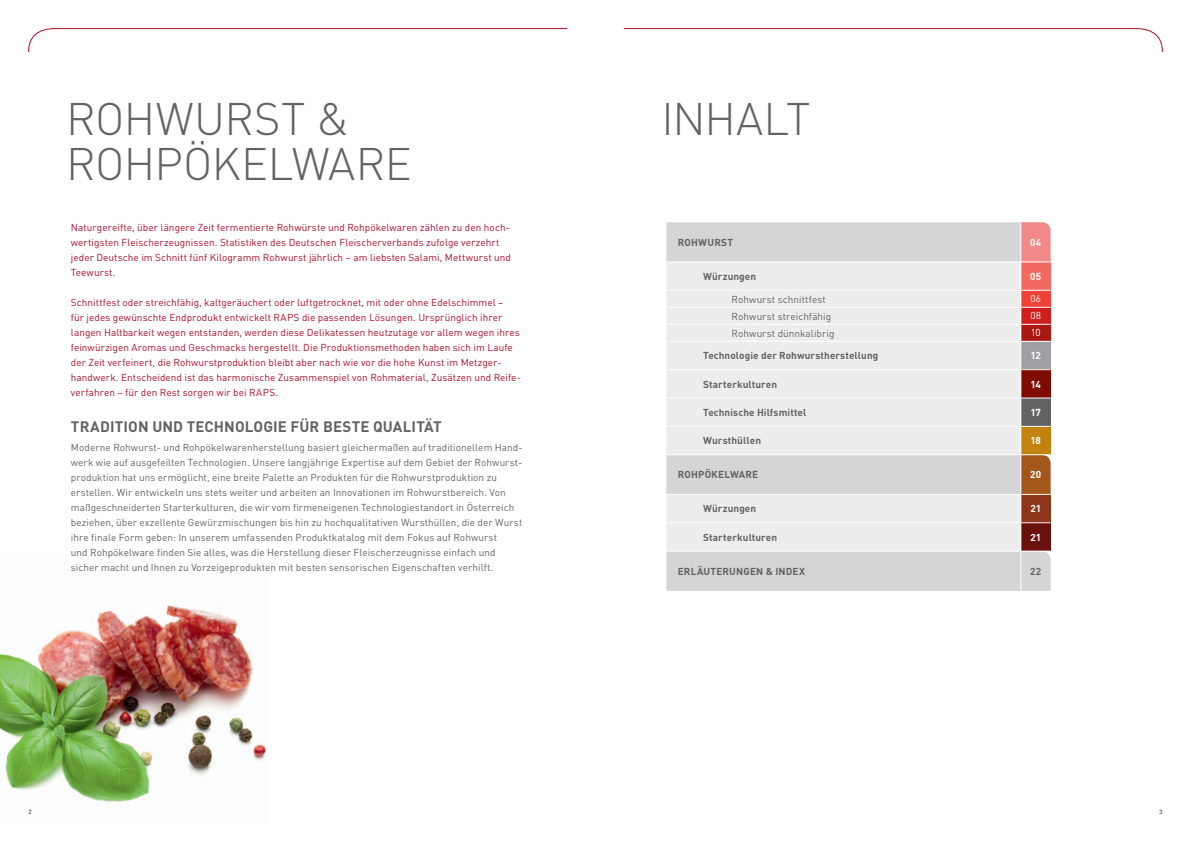
<style>
.page{position:relative;width:1191px;height:842px;background:#fff}
.page>*{position:absolute;margin:0;border:0;box-sizing:border-box;transform-origin:0 0}
.t1{font:300 45px/45px "DIN Pro";letter-spacing:-.015em;color:#636366}
.t2{font:700 15px "DIN Pro";letter-spacing:.005em;color:#636366}
.t3{font:10px/15px "DIN Pro";letter-spacing:.005em;color:#636366}
.t4{font:10px/15px "DIN Pro";letter-spacing:.005em;color:#aa0f2b}
.t5{font:700 10px "DIN Pro";letter-spacing:.015em;color:#636366}
.t6{font:700 10px "DIN Pro";letter-spacing:-.01em;color:#fff}
.t7{font:10px "DIN Pro";color:#fff}
.t8{font:700 10px "DIN Pro";color:#636366}
.t9{font:6px "DIN Pro";color:#636366}
</style>
<div class="page">
<img style="left:0;top:605px;width:266px;height:198px">
<svg style="left:623px;top:28px;width:539px;height:24px"></svg>
<svg style="left:28px;top:28px;width:539px;height:24px"></svg>
<div style="left:666px;top:222px;width:354px;height:369px;background:#d4d5d7"></div>
<svg style="left:666px;top:263px;width:354px;height:288px;background:#e9e9eb"></svg>
<hr style="left:666px;top:262px;width:354px;height:1px;background:#fff">
<hr style="left:666px;top:290px;width:354px;height:1px;background:#fff">
<hr style="left:666px;top:307px;width:354px;height:1px;background:#fff">
<hr style="left:666px;top:324px;width:354px;height:1px;background:#fff">
<hr style="left:666px;top:341px;width:354px;height:1px;background:#fff">
<hr style="left:666px;top:369px;width:354px;height:1px;background:#fff">
<hr style="left:666px;top:398px;width:354px;height:1px;background:#fff">
<hr style="left:666px;top:426px;width:354px;height:1px;background:#fff">
<hr style="left:666px;top:454px;width:354px;height:1px;background:#fff">
<hr style="left:666px;top:494px;width:354px;height:1px;background:#fff">
<hr style="left:666px;top:522px;width:354px;height:1px;background:#fff">
<hr style="left:666px;top:551px;width:354px;height:1px;background:#fff">
<svg style="left:1020px;top:222px;width:30px;height:369px;background:#b8705e"></svg>
<hr style="left:1020px;top:426px;width:30px;height:1px;background:#fff">
<h1 class="t1" style="left:66px;top:92px;width:347px">ROHWURST &amp;<br>ROHPÖKELWARE</h1>
<h1 class="t1" style="left:661px;top:92px;width:69px">INHALT</h1>
<p class="t4" style="left:71px;top:219px;width:442px">Naturgereifte, über längere Zeit fermentierte Rohwürste und Rohpökelwaren zählen zu den hoch&shy;wertigsten Fleischerzeugnissen. Statistiken des Deutschen Fleischerverbands zufolge verzehrt jeder Deutsche im Schnitt fünf Kilogramm Rohwurst jährlich – am liebsten Salami, Mettwurst und Teewurst.</p>
<p class="t4" style="left:71px;top:294px;width:452px">Schnittfest oder streichfähig, kaltgeräuchert oder luftgetrocknet, mit oder ohne Edelschimmel –<br>für jedes gewünschte Endprodukt entwickelt RAPS die passenden Lösungen. Ursprünglich ihrer langen Haltbarkeit wegen entstanden, werden diese Delikatessen heutzutage vor allem wegen ihres feinwürzigen Aromas und Geschmacks hergestellt. Die Produktionsmethoden haben sich im Laufe der Zeit verfeinert, die Rohwurstproduktion bleibt aber nach wie vor die hohe Kunst im Metzger&shy;handwerk. Entscheidend ist das harmonische Zusammenspiel von Rohmaterial, Zusätzen und Reife&shy;verfahren – für den Rest sorgen wir bei RAPS.</p>
<h2 class="t2" style="left:71px;top:414px;width:174px">TRADITION UND TECHNOLO</h2>
<h2 class="t2" style="left:263px;top:414px;width:80px">GIE FÜR BESTE</h2>
<h2 class="t2" style="left:373px;top:414px;width:20px">QUAL</h2>
<h2 class="t2" style="left:411px;top:414px;width:31px">ITÄT</h2>
<p class="t3" style="left:71px;top:438px;width:453px">Moderne Rohwurst- und Rohpökelwarenherstellung basiert gleichermaßen auf traditionellem Hand&shy;werk wie auf ausgefeilten Technologien. Unsere langjährige Expertise auf dem Gebiet der Rohwurst&shy;produktion hat uns ermöglicht, eine breite Palette an Produkten für die Rohwurstproduktion zu erstellen. Wir entwickeln uns stets weiter und arbeiten an Innovationen im Rohwurstbereich. Von maßgeschneiderten Starterkulturen, die wir vom firmeneigenen Technologiestandort in Österreich beziehen, über exzellente Gewürzmischungen bis hin zu hochqualitativen Wursthüllen, die der Wurst ihre finale Form geben: In unserem umfassenden Produktkatalog mit dem Fokus auf Rohwurst<br>und Rohpökelware finden Sie alles, was die Herstellung dieser Fleischerzeugnisse einfach und sicher macht und Ihnen zu Vorzeigeprodukten mit besten sensorischen Eigenschaften verhilft.</p>
<p class="t5" style="left:678px;top:234px;width:51px">rohWU RST</p>
<p class="t6" style="left:1030px;top:234px;width:13px">04</p>
<p class="t5" style="left:703px;top:268px;width:54px">Würzungen</p>
<p class="t6" style="left:1030px;top:268px;width:12px">05</p>
<p class="t3" style="left:731px;top:290px;width:96px">Rohwurst schnittfest</p>
<p class="t7" style="left:1030px;top:290px;width:12px">06</p>
<p class="t3" style="left:731px;top:308px;width:101px">Rohwurst streichfähig</p>
<p class="t7" style="left:1030px;top:307px;width:12px">08</p>
<p class="t3" style="left:731px;top:325px;width:104px">Rohwurst dünnkalibrig</p>
<p class="t7" style="left:1030px;top:324px;width:12px">10</p>
<p class="t5" style="left:703px;top:347px;width:177px">Technologie der Rohwurstherstellung</p>
<p class="t6" style="left:1030px;top:347px;width:12px">12</p>
<p class="t5" style="left:703px;top:376px;width:75px">Starterkulturen</p>
<p class="t6" style="left:1030px;top:376px;width:12px">14</p>
<p class="t5" style="left:703px;top:404px;width:105px">Technische H ilfsmittel</p>
<p class="t6" style="left:1030px;top:404px;width:12px">17</p>
<p class="t5" style="left:703px;top:432px;width:59px">Wursthüllen</p>
<p class="t6" style="left:1030px;top:432px;width:12px">18</p>
<p class="t5" style="left:678px;top:466px;width:82px">rohpökelware</p>
<p class="t6" style="left:1030px;top:466px;width:13px">20</p>
<p class="t5" style="left:703px;top:500px;width:54px">Würzungen</p>
<p class="t6" style="left:1030px;top:500px;width:12px">21</p>
<p class="t5" style="left:703px;top:529px;width:75px">Starterkulturen</p>
<p class="t6" style="left:1030px;top:529px;width:12px">21</p>
<p class="t5" style="left:678px;top:563px;width:33px">ERLÄUTE</p>
<p class="t5" style="left:722px;top:563px;width:84px">RUNGEN &amp; INDEX</p>
<p class="t8" style="left:1030px;top:563px;width:12px">22</p>
<p class="t9" style="left:28px;top:807px;width:5px">2</p>
<p class="t9" style="left:1159px;top:807px;width:5px">3</p>
</div>
